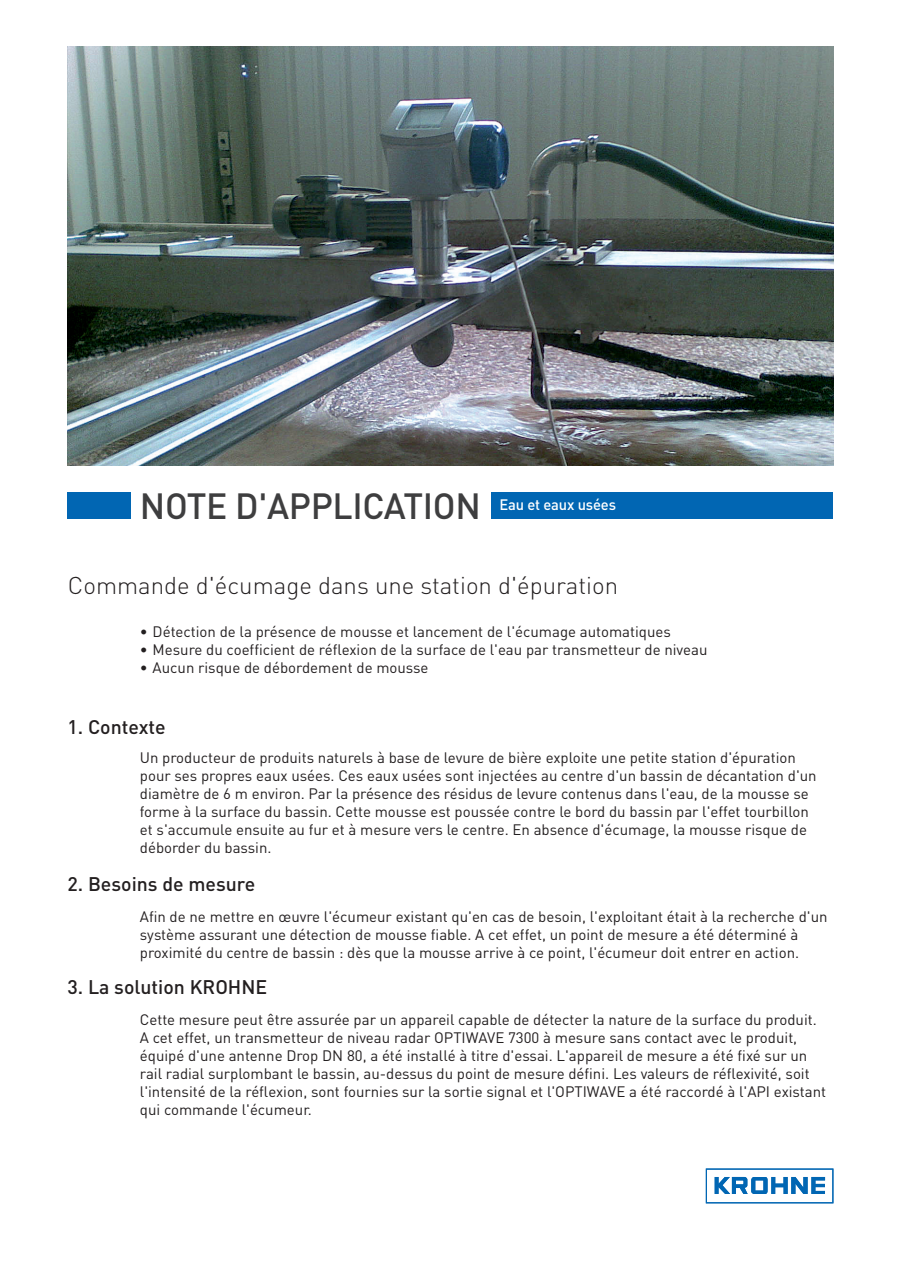
<style>
.page{position:relative;width:901px;height:1271px;background:#fff}
.page>*{position:absolute;margin:0;border:0;box-sizing:border-box;transform-origin:0 0}
.t1{font:500 36px "DIN";letter-spacing:-.01em;color:#3e3e3f}
.t2{font:300 24px "DIN";color:#231f20}
.t3{font:500 19.5px "DIN";color:#231f20}
.t4{font:15px/18px "DIN";color:#231f20}
.t5{font:500 15px "DIN";letter-spacing:-.01em;color:#fff}
</style>
<div class="page">
<svg style="left:705px;top:1168px;width:128px;height:36px"></svg>
<img style="left:67px;top:46px;width:766px;height:419px">
<div style="left:67px;top:492px;width:766px;height:26px;background:#0166b3"></div>
<div style="left:131px;top:489px;width:360px;height:30px;background:#fff"></div>
<h1 class="t1" style="left:140px;top:482px;width:342px">NOTE D'APPLICATION</h1>
<p class="t5" style="left:499px;top:495px;width:118px">Eau et eaux usées</p>
<h2 class="t2" style="left:68px;top:570px;width:551px">Commande d'écumage dans une station d'épuration</h2>
<p class="t4" style="left:140px;top:621px;width:532px">• Détection de la présence de mousse et lancement de l'écumage automatiques</p>
<p class="t4" style="left:140px;top:639px;width:569px">• Mesure du coefficient de réflexion de la surface de l'eau par transmetteur de niveau</p>
<p class="t4" style="left:140px;top:657px;width:290px">• Aucun risque de débordement de mousse</p>
<h3 class="t3" style="left:67px;top:714px;width:100px">1. Contexte</h3>
<p class="t4" style="left:140px;top:748px;width:678px">Un producteur de produits naturels à base de levure de bière exploite une petite station d'épuration pour ses propres eaux usées. Ces eaux usées sont injectées au centre d'un bassin de décantation d'un diamètre de 6 m environ. Par la présence des résidus de levure contenus dans l'eau, de la mousse se forme à la surface du bassin. Cette mousse est poussée contre le bord du bassin par l'effet tourbillon et s'accumule ensuite au fur et à mesure vers le centre. En absence d'écumage, la mousse risque de déborder du bassin.</p>
<h3 class="t3" style="left:67px;top:871px;width:189px">2. Besoins de mesure</h3>
<p class="t4" style="left:140px;top:907px;width:689px">Afin de ne mettre en œuvre l'écumeur existant qu'en cas de besoin, l'exploitant était à la recherche d'un système assurant une détection de mousse fiable. A cet effet, un point de mesure a été déterminé à proximité du centre de bassin : dès que la mousse arrive à ce point, l'écumeur doit entrer en action.</p>
<h3 class="t3" style="left:67px;top:974px;width:201px">3. La solution KROHNE</h3>
<p class="t4" style="left:140px;top:1010px;width:687px">Cette mesure peut être assurée par un appareil capable de détecter la nature de la surface du produit.<br>A cet effet, un transmetteur de niveau radar OPTIWAVE 7300 à mesure sans contact avec le produit, équipé d'une antenne Drop DN 80, a été installé à titre d'essai. L'appareil de mesure a été fixé sur un rail radial surplombant le bassin, au-dessus du point de mesure défini. Les valeurs de réflexivité, soit l'intensité de la réflexion, sont fournies sur la sortie signal et l'OPTIWAVE a été raccordé à l'API existant qui commande l'écumeur.</p>
</div>
